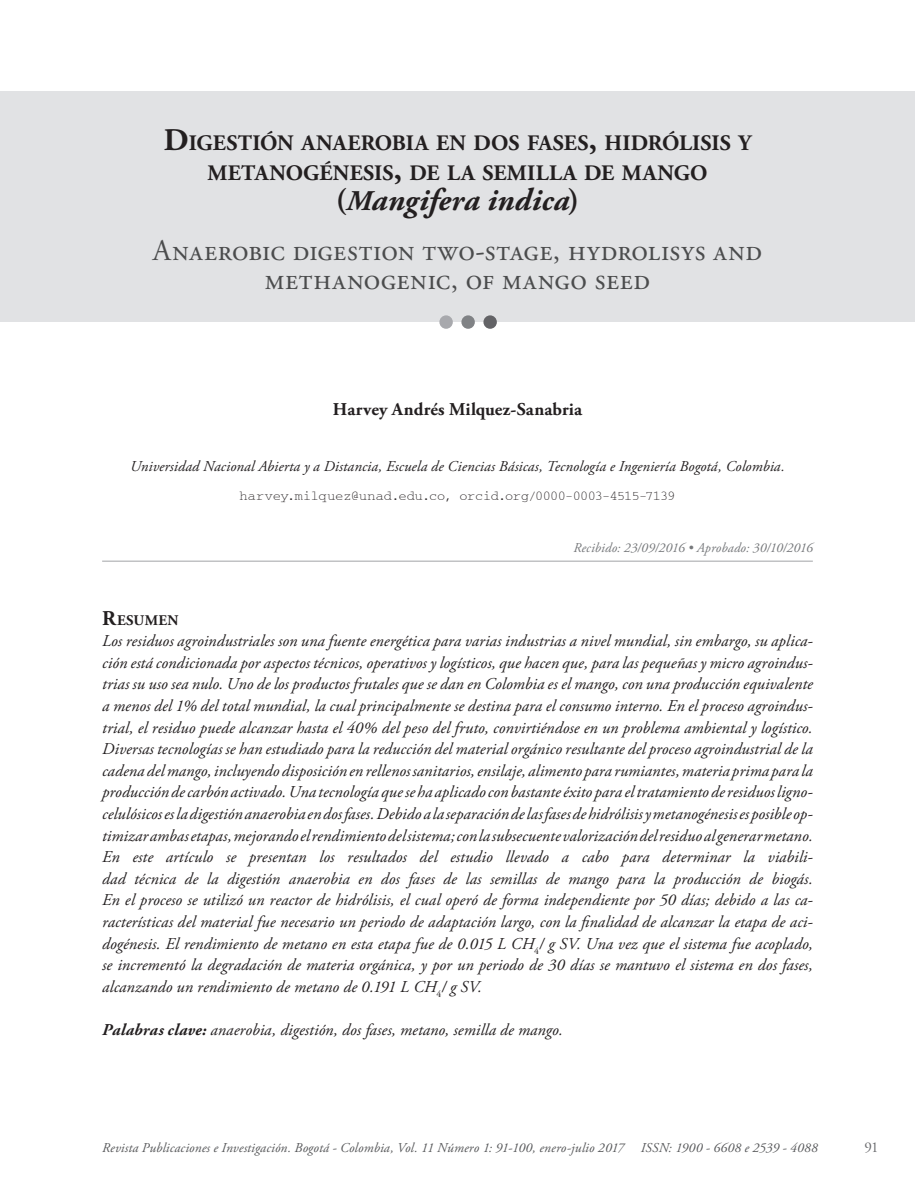
<style>
.page{position:relative;width:915px;height:1191px;background:#fff}
.page>*{position:absolute;margin:0;border:0;box-sizing:border-box;transform-origin:0 0}
.t1{font:italic 700 31.5px "Adobe Garamond Pro";letter-spacing:.005em;color:#231f20}
.t2{font:30px/28.5px "Adobe Garamond Pro";letter-spacing:.015em;color:#4b4c4d;text-align:center}
.t3{font:700 22.05px/30px "Adobe Garamond Pro";letter-spacing:.01em;color:#231f20;text-align:center}
.t4{font:700 18px "Adobe Garamond Pro";letter-spacing:.01em;color:#231f20}
.t5{font:italic 16.5px/21.6px "Adobe Garamond Pro";letter-spacing:.005em;color:#231f20;text-align:justify}
.t6{font:italic 15px "Adobe Garamond Pro";letter-spacing:.005em;color:#231f20}
.t7{font:15px "Adobe Garamond Pro";color:#6c6d70}
.t8{font:700 14.7px "Adobe Garamond Pro";letter-spacing:.025em;color:#231f20}
.t9{font:italic 13.5px "Adobe Garamond Pro";letter-spacing:.01em;color:#57585a}
.t10{font:13.5px "Courier";letter-spacing:-.02em;color:#231f20}
.t11{font:italic 13.5px "Adobe Garamond Pro";letter-spacing:.01em;color:#76787b}
.s1{font-size:31.5px}
.s2{font-style:normal}
.s3{font-size:28.5px}
.s4{font-size:21px}
.s5{font-weight:700}
</style>
<div class="page">
<div style="left:0;top:92px;width:914px;height:230px;background:#e1e2e4"></div>
<hr style="left:102px;top:560px;width:710px;height:2px;background:#c1c2c4">
<div style="left:483px;top:315px;width:13px;height:14px;background:#636366;border-radius:50%"></div>
<div style="left:461px;top:315px;width:13px;height:14px;background:#808285;border-radius:50%"></div>
<div style="left:439px;top:315px;width:13px;height:14px;background:#a8a9ad;border-radius:50%"></div>
<h3 class="t3" style="left:164px;top:129px;width:588px"><span class="s1">D</span>IGESTIÓN ANAEROBIA EN DOS FASES<span class="s1">,</span> HIDRÓLISIS Y<br>METANOGÉNESIS<span class="s1">,</span> DE LA SEMILLA DE MANGO</h3>
<h1 class="t1" style="left:335px;top:182px;width:245px"><span class="s2">(</span><span class="s3">M</span>angifera indica<span class="s2">)</span></h1>
<h2 class="t2" style="left:153px;top:237px;width:610px">Anaerobic digestion two-stage, hydrolisys and methanogenic, of mango seed</h2>
<p class="t4" style="left:333px;top:399px;width:250px">Harvey Andrés Milquez-Sanabria</p>
<p class="t6" style="left:130px;top:457px;width:656px">Universidad Nacional Abierta y a Distancia, Escuela de Ciencias Básicas, Tecnología e Ingeniería Bogotá, Colombia.</p>
<p class="t10" style="left:239px;top:489px;width:437px">harvey.milquez@unad.edu.co, orcid.org/0000-0003-4515-7139</p>
<p class="t11" style="left:573px;top:539px;width:241px">Recibido: 23/09/2016 • Aprobado: 30/10/2016</p>
<p class="t8" style="left:102px;top:611px;width:78px"><span class="s4">R</span>ESUMEN</p>
<p class="t5" style="left:102px;top:630px;width:712px">Los residuos agroindustriales son una fuente energética para varias industrias a nivel mundial, sin embargo, su aplica&shy;ción está condicionada por aspectos técnicos, operativos y logísticos, que hacen que, para las pequeñas y micro agroindus&shy;trias su uso sea nulo. Uno de los productos frutales que se dan en Colombia es el mango, con una producción equivalente a menos del 1% del total mundial, la cual principalmente se destina para el consumo interno. En el proceso agroindus&shy;trial, el residuo puede alcanzar hasta el 40% del peso del fruto, convirtiéndose en un problema ambiental y logístico.<br>Diversas tecnologías se han estudiado para la reducción del material orgánico resultante del proceso agroindustrial de la cadena del mango, incluyendo disposición en rellenos sanitarios, ensilaje, alimento para rumiantes, materia prima para la producción de carbón activado. Una tecnología que se ha aplicado con bastante éxito para el tratamiento de residuos ligno&shy;celulósicos es la digestión anaerobia en dos fases. Debido a la separación de las fases de hidrólisis y metanogénesis es posible op&shy;timizar ambas etapas, mejorando el rendimiento del sistema; con la subsecuente valorización del residuo al generar metano.<br>En este artículo se presentan los resultados del estudio llevado a cabo para determinar la viabili&shy;dad técnica de la digestión anaerobia en dos fases de las semillas de mango para la producción de biogás.<br>En el proceso se utilizó un reactor de hidrólisis, el cual operó de forma independiente por 50 días; debido a las ca&shy;racterísticas del material fue necesario un periodo de adaptación largo, con la finalidad de alcanzar la etapa de aci&shy;dogénesis. El rendimiento de metano en esta etapa fue de 0.015 L CH<sub>4</sub>/ g SV. Una vez que el sistema fue acoplado, se incrementó la degradación de materia orgánica, y por un periodo de 30 días se mantuvo el sistema en dos fases, alcanzando un rendimiento de metano de 0.191 L CH<sub>4</sub>/ g SV.</p>
<p class="t5" style="left:102px;top:1019px;width:462px"><span class="s5">Palabras clave:</span> anaerobia, digestión, dos fases, metano, semilla de mango.</p>
<p class="t9" style="left:102px;top:1139px;width:523px">Revista Publicaciones e Investigación. Bogotá - Colombia, Vol. 11 Número 1: 91-100, enero-julio 2017</p>
<p class="t9" style="left:640px;top:1139px;width:178px">ISSN: 1900 - 6608 e 2539 - 4088</p>
<p class="t7" style="left:864px;top:1137px;width:16px">91</p>
</div>
